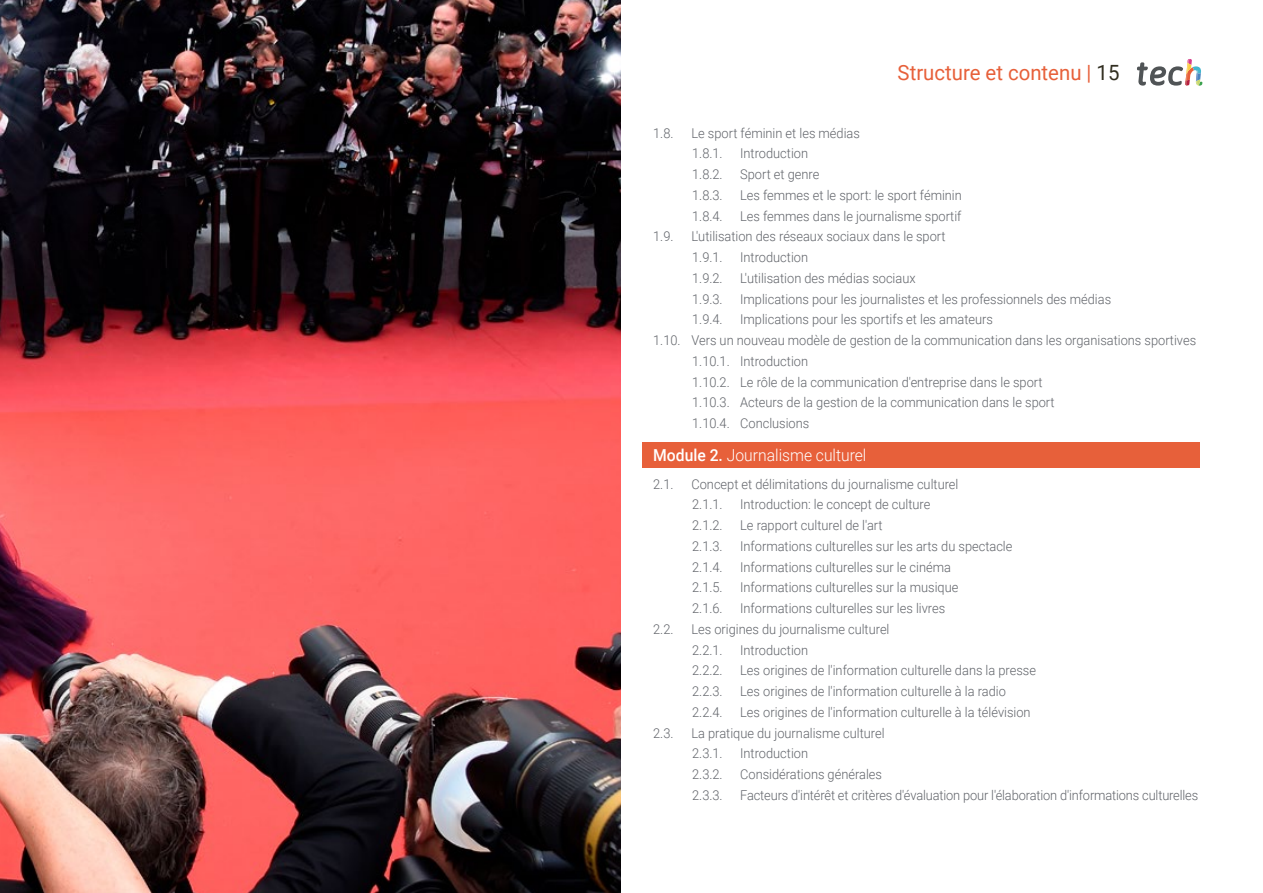
<style>
.page{position:relative;width:1263px;height:893px;background:#fff}
.page>*{position:absolute;margin:0;border:0;box-sizing:border-box;transform-origin:0 0}
.t1{font:21px "Roboto";color:#e7603a}
.t2{font:300 16.5px "Roboto";color:#fff;scale:.95 1}
.t3{font:300 13.5px/20.7px "Roboto";color:#61646a;scale:.95 1}
.s1{color:#312e20}
.s2{font-weight:500}
</style>
<div class="page">
<img style="left:0;top:0;width:621px;height:893px">
<div style="left:642px;top:443px;width:557px;height:25px;background:#e7603a"></div>
<svg style="left:1137px;top:59px;width:65px;height:27px"></svg>
<p class="t3" style="left:653px;top:122px;width:23px">1.8.</p>
<p class="t3" style="left:691px;top:122px;width:179px">Le sport féminin et les médias<br>1.8.1.</p>
<p class="t3" style="left:740px;top:143px;width:73px">Introduction</p>
<h1 class="t1" style="left:898px;top:57px;width:223px">Structure et contenu | <span class="s1">15</span></h1>
<p class="t3" style="left:692px;top:164px;width:34px">1.8.2.</p>
<p class="t3" style="left:740px;top:164px;width:85px">Sport et genre</p>
<p class="t3" style="left:692px;top:184px;width:34px">1.8.3.</p>
<p class="t3" style="left:740px;top:184px;width:235px">Les femmes et le sport: le sport féminin</p>
<p class="t3" style="left:692px;top:205px;width:34px">1.8.4.</p>
<p class="t3" style="left:740px;top:205px;width:234px">Les femmes dans le journalisme sportif</p>
<p class="t3" style="left:653px;top:226px;width:23px">1.9.</p>
<p class="t3" style="left:691px;top:226px;width:269px">L'utilisation des réseaux sociaux dans le sport<br>1.9.1.</p>
<p class="t3" style="left:740px;top:247px;width:73px">Introduction</p>
<p class="t3" style="left:692px;top:267px;width:34px">1.9.2.</p>
<p class="t3" style="left:740px;top:267px;width:186px">L'utilisation des médias sociaux</p>
<p class="t3" style="left:692px;top:288px;width:34px">1.9.3.</p>
<p class="t3" style="left:740px;top:288px;width:392px">Implications pour les journalistes et les professionnels des médias</p>
<p class="t3" style="left:692px;top:309px;width:34px">1.9.4.</p>
<p class="t3" style="left:740px;top:309px;width:268px">Implications pour les sportifs et les amateurs</p>
<p class="t3" style="left:653px;top:330px;width:573px">1.10. Vers un nouveau modèle de gestion de la communication dans les organisations sportives</p>
<p class="t3" style="left:692px;top:350px;width:124px">1.10.1. Introduction</p>
<p class="t3" style="left:692px;top:371px;width:370px">1.10.2. Le rôle de la communication d'entreprise dans le sport</p>
<p class="t3" style="left:692px;top:392px;width:383px">1.10.3. Acteurs de la gestion de la communication dans le sport</p>
<p class="t3" style="left:692px;top:413px;width:125px">1.10.4. Conclusions</p>
<p class="t2" style="left:653px;top:444px;width:226px"><span class="s2">Module 2.</span> Journalisme culturel</p>
<p class="t3" style="left:653px;top:473px;width:23px">2.1.</p>
<p class="t3" style="left:691px;top:473px;width:282px">Concept et délimitations du journalisme culturel<br>2.1.1.</p>
<p class="t3" style="left:740px;top:494px;width:202px">Introduction: le concept de culture</p>
<p class="t3" style="left:692px;top:514px;width:34px">2.1.2.</p>
<p class="t3" style="left:740px;top:514px;width:151px">Le rapport culturel de l'art</p>
<p class="t3" style="left:692px;top:535px;width:34px">2.1.3.</p>
<p class="t3" style="left:740px;top:535px;width:288px">Informations culturelles sur les arts du spectacle</p>
<p class="t3" style="left:692px;top:556px;width:34px">2.1.4.</p>
<p class="t3" style="left:740px;top:556px;width:223px">Informations culturelles sur le cinéma</p>
<p class="t3" style="left:692px;top:577px;width:34px">2.1.5.</p>
<p class="t3" style="left:740px;top:577px;width:231px">Informations culturelles sur la musique</p>
<p class="t3" style="left:692px;top:597px;width:34px">2.1.6.</p>
<p class="t3" style="left:740px;top:597px;width:217px">Informations culturelles sur les livres</p>
<p class="t3" style="left:653px;top:618px;width:23px">2.2.</p>
<p class="t3" style="left:691px;top:618px;width:210px">Les origines du journalisme culturel<br>2.2.1.</p>
<p class="t3" style="left:740px;top:639px;width:73px">Introduction</p>
<p class="t3" style="left:692px;top:660px;width:34px">2.2.2.</p>
<p class="t3" style="left:740px;top:660px;width:313px">Les origines de l'information culturelle dans la presse</p>
<p class="t3" style="left:692px;top:680px;width:34px">2.2.3.</p>
<p class="t3" style="left:740px;top:680px;width:281px">Les origines de l'information culturelle à la radio</p>
<p class="t3" style="left:692px;top:701px;width:34px">2.2.4.</p>
<p class="t3" style="left:740px;top:701px;width:307px">Les origines de l'information culturelle à la télévision</p>
<p class="t3" style="left:653px;top:722px;width:23px">2.3.</p>
<p class="t3" style="left:691px;top:722px;width:205px">La pratique du journalisme culturel<br>2.3.1.</p>
<p class="t3" style="left:740px;top:743px;width:73px">Introduction</p>
<p class="t3" style="left:692px;top:763px;width:34px">2.3.2.</p>
<p class="t3" style="left:740px;top:763px;width:151px">Considérations générales</p>
<p class="t3" style="left:692px;top:784px;width:34px">2.3.3.</p>
<p class="t3" style="left:740px;top:784px;width:484px">Facteurs d'intérêt et critères d'évaluation pour l'élaboration d'informations culturelles</p>
</div>
